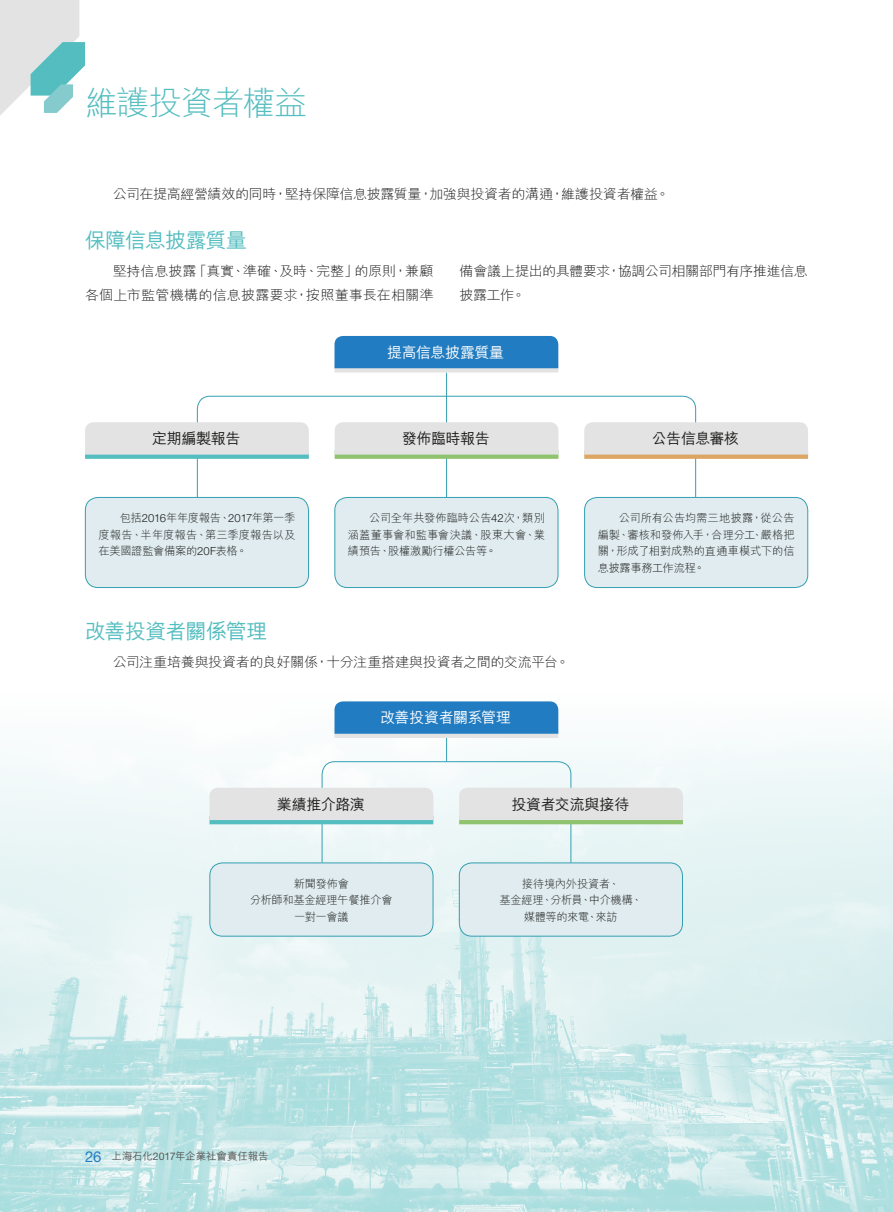
<style>
.page{position:relative;width:893px;height:1212px;background:#fff}
.page>*{position:absolute;margin:0;border:0;box-sizing:border-box;transform-origin:0 0}
.t1{font:300 33px "M Hei HK";letter-spacing:-.045em;color:#54bdc0}
.t2{font:500 21px "M Hei HK";letter-spacing:-.045em;color:#54bdc0}
.t3{font:500 15px "M Hei HK";letter-spacing:-.025em;color:#1c1c1b}
.t4{font:500 15px "M Hei HK";letter-spacing:-.035em;color:#fff}
.t5{font:300 13.5px/24px "M Hei HK";letter-spacing:-.03em;color:#1c1c1b;scale:1.05 1}
.t6{font:300 13.5px/24px "M Hei HK";letter-spacing:-.005em;color:#1c1c1b;text-align:right;scale:1.05 1}
.t7{font:300 11.25px/16.5px "M Hei HK";letter-spacing:-.015em;color:#1c1c1b;text-align:justify}
.t8{font:500 10.5px "M Hei HK";letter-spacing:-.02em;color:#575756}
.s1{font-family:"Helvetica Neue LT Std"}
.s2{font-family:"Helvetica Neue LT Std";font-weight:400;font-size:15px;color:#227cc1}
.s3{font-family:"Helvetica Neue LT Std";font-weight:400}
</style>
<div class="page">
<svg style="left:0;top:0;width:85px;height:115px"></svg>
<img style="left:0;top:743px;width:893px;height:469px">
<hr style="left:446px;top:372px;width:1px;height:125px;background:#349fb1">
<svg style="left:197px;top:396px;width:499px;height:102px"></svg>
<svg style="left:334px;top:368px;width:224px;height:4px"></svg>
<div style="left:85px;top:450px;width:224px;height:9px;background:#54bdc0"></div>
<div style="left:335px;top:450px;width:223px;height:9px;background:#8fc36e"></div>
<div style="left:584px;top:450px;width:224px;height:9px;background:#dda562"></div>
<div style="left:334px;top:336px;width:224px;height:32px;background:#227cc1"></div>
<div style="left:85px;top:422px;width:224px;height:33px;background:#e3e3e3"></div>
<div style="left:335px;top:422px;width:223px;height:33px;background:#e3e3e3"></div>
<svg style="left:210px;top:701px;width:473px;height:162px"></svg>
<div style="left:584px;top:422px;width:224px;height:33px;background:#e3e3e3"></div>
<div style="left:85px;top:497px;width:224px;height:90px;background:#e0ecf0;border-radius:13px"></div>
<div style="left:85px;top:497px;width:224px;height:91px;border:1px solid #349fb1;border-radius:13px"></div>
<div style="left:210px;top:863px;width:223px;height:73px;background:#e0ecf0;border-radius:13px"></div>
<div style="left:210px;top:862px;width:223px;height:74px;border:1px solid #349fb1;border-radius:13px"></div>
<div style="left:459px;top:863px;width:223px;height:73px;background:#e0ecf0;border-radius:13px"></div>
<div style="left:459px;top:862px;width:224px;height:74px;border:1px solid #349fb1;border-radius:13px"></div>
<div style="left:335px;top:497px;width:223px;height:90px;background:#e0ecf0;border-radius:13px"></div>
<div style="left:334px;top:497px;width:224px;height:91px;border:1px solid #349fb1;border-radius:13px"></div>
<div style="left:585px;top:497px;width:223px;height:90px;background:#e0ecf0;border-radius:13px"></div>
<div style="left:584px;top:497px;width:224px;height:91px;border:1px solid #349fb1;border-radius:13px"></div>
<h1 class="t1" style="left:85px;top:79px;width:223px">維護投資者權益</h1>
<p class="t5" style="left:113px;top:182px;width:532px">公司在提高經營績效的同時，堅持保障信息披露質量，加強與投資者的溝通，維護投資者權益。</p>
<h2 class="t2" style="left:85px;top:225px;width:164px">保障信息披露質量</h2>
<p class="t6" style="left:85px;top:258px;width:334px">堅持信息披露「真實、準確、及時、完整」的原則，兼顧<br>各個上市監管機構的信息披露要求，按照董事長在相關準</p>
<p class="t5" style="left:459px;top:258px;width:334px">備會議上提出的具體要求，協調公司相關部門有序推進信息披露工作。</p>
<h3 class="t3" style="left:152px;top:428px;width:90px">定期編製報告</h3>
<p class="t7" style="left:98px;top:509px;width:199px;text-indent:21px">包括<span class="s1">2016</span>年年度報告、<span class="s1">2017</span>年第一季度報告、半年度報告、第三季度報告以及在美國證監會備案的<span class="s1">20F</span>表格。</p>
<h2 class="t2" style="left:85px;top:616px;width:184px">改善投資者關係管理</h2>
<h3 class="t4" style="left:387px;top:341px;width:119px">提高信息披露質量</h3>
<h3 class="t3" style="left:402px;top:428px;width:89px">發佈臨時報告</h3>
<h3 class="t3" style="left:652px;top:428px;width:89px">公告信息審核</h3>
<p class="t7" style="left:348px;top:509px;width:199px;text-indent:21px">公司全年共發佈臨時公告<span class="s1">42</span>次，類別涵蓋董事會和監事會決議、股東大會、業績預告、股權激勵行權公告等。</p>
<p class="t7" style="left:598px;top:509px;width:199px;text-indent:21px">公司所有公告均需三地披露，從公告編製、審核和發佈入手，合理分工、嚴格把關，形成了相對成熟的直通車模式下的信息披露事務工作流程。</p>
<p class="t5" style="left:113px;top:649px;width:437px">公司注重培養與投資者的良好關係，十分注重搭建與投資者之間的交流平台。</p>
<h3 class="t4" style="left:381px;top:707px;width:132px">改善投資者關系管理</h3>
<h3 class="t3" style="left:277px;top:793px;width:90px">業績推介路演</h3>
<h3 class="t3" style="left:511px;top:793px;width:120px">投資者交流與接待</h3>
<p class="t7" style="left:250px;top:875px;width:144px;text-align:center">新聞發佈會<br>分析師和基金經理午餐推介會一對一會議</p>
<p class="t7" style="left:500px;top:875px;width:144px;text-align:center">接待境內外投資者、<br>基金經理、分析員、中介機構、媒體等的來電、來訪</p>
<p class="t8" style="left:85px;top:1148px;width:185px"><span class="s2">26</span> 上海石化<span class="s3">2017</span>年企業社會責任報告</p>
</div>
